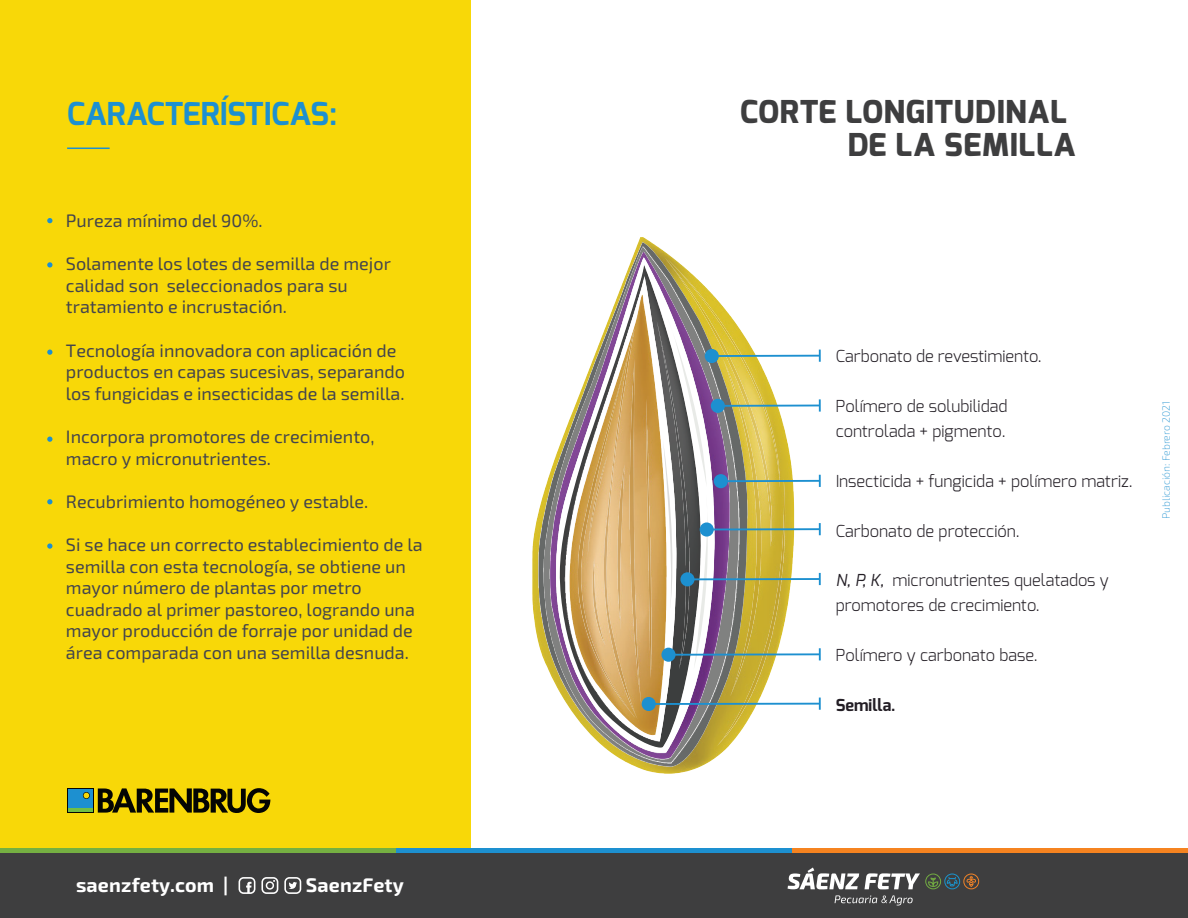
<style>
.page{position:relative;width:1188px;height:918px;background:#fff}
.page>*{position:absolute;margin:0;border:0;box-sizing:border-box;transform-origin:0 0}
.t1{font:800 31.5px/33px "Exo";letter-spacing:.02em;color:#3e3e3f;text-align:right}
.t2{font:700 31.5px "Exo";color:#1d90d0}
.t3{font:700 19.65px "Exo 2";letter-spacing:.01em;color:#fff}
.t4{font:18px/21.6px "Exo 2";color:#43444d}
.t5{font:300 16.5px/24.9px "Exo";color:#231e25}
.t6{font:700 16.5px "Exo";color:#231e25}
.t7{font:200 10.5px "Exo 2";color:#1d90d0}
.s1{font-weight:400;font-style:italic}
</style>
<div class="page">
<div style="left:0;top:0;width:471px;height:849px;background:#f8d808"></div>
<svg style="left:47px;top:350px;width:5px;height:5px"></svg>
<svg style="left:47px;top:262px;width:5px;height:6px"></svg>
<svg style="left:47px;top:218px;width:5px;height:5px"></svg>
<svg style="left:47px;top:543px;width:5px;height:6px"></svg>
<svg style="left:47px;top:437px;width:5px;height:5px"></svg>
<svg style="left:47px;top:499px;width:5px;height:5px"></svg>
<hr style="left:67px;top:148px;width:43px;height:1px;background:#1d90d0">
<div style="left:0;top:853px;width:1188px;height:65px;background:#3e3e3f"></div>
<hr style="left:0;top:849px;width:396px;height:4px;background:#75b042">
<hr style="left:396px;top:849px;width:396px;height:4px;background:#1d90d0">
<hr style="left:792px;top:849px;width:396px;height:4px;background:#f58320">
<svg style="left:835px;top:895px;width:78px;height:11px"></svg>
<svg style="left:788px;top:868px;width:71px;height:21px"></svg>
<svg style="left:865px;top:873px;width:114px;height:16px"></svg>
<svg style="left:261px;top:877px;width:17px;height:17px"></svg>
<svg style="left:239px;top:877px;width:16px;height:17px"></svg>
<svg style="left:284px;top:877px;width:17px;height:17px"></svg>
<svg style="left:98px;top:788px;width:172px;height:25px"></svg>
<div style="left:68px;top:789px;width:26px;height:24px;background:#040503"></div>
<div style="left:68px;top:789px;width:25px;height:19px;background:#1d90d0"></div>
<hr style="left:68px;top:808px;width:25px;height:4px;background:#71bf44">
<svg style="left:83px;top:792px;width:7px;height:7px"></svg>
<svg style="left:84px;top:793px;width:5px;height:5px"></svg>
<img style="left:532px;top:237px;width:167px;height:537px">
<img style="left:536px;top:242px;width:171px;height:525px">
<img style="left:541px;top:247px;width:173px;height:516px">
<svg style="left:547px;top:257px;width:178px;height:502px"></svg>
<img style="left:558px;top:264px;width:145px;height:484px">
<svg style="left:552px;top:276px;width:127px;height:465px"></svg>
<img style="left:569px;top:295px;width:98px;height:440px">
<img style="left:646px;top:398px;width:7px;height:281px">
<img style="left:640px;top:359px;width:2px;height:346px">
<img style="left:602px;top:328px;width:38px;height:395px">
<img style="left:576px;top:331px;width:59px;height:387px">
<img style="left:629px;top:336px;width:4px;height:16px">
<img style="left:716px;top:670px;width:56px;height:78px">
<img style="left:723px;top:670px;width:40px;height:28px">
<img style="left:660px;top:252px;width:71px;height:69px">
<img style="left:591px;top:564px;width:14px;height:81px">
<img style="left:615px;top:464px;width:10px;height:166px">
<img style="left:587px;top:453px;width:21px;height:111px">
<img style="left:657px;top:321px;width:6px;height:349px">
<svg style="left:661px;top:648px;width:15px;height:14px"></svg>
<svg style="left:663px;top:316px;width:158px;height:354px"></svg>
<div style="left:642px;top:697px;width:14px;height:14px;background:#1d90d0;border-radius:50%"></div>
<svg style="left:654px;top:698px;width:167px;height:12px"></svg>
<h1 class="t2" style="left:67px;top:94px;width:272px">CARACTERÍSTICAS:</h1>
<h1 class="t1" style="left:740px;top:95px;width:337px">CORTE LONGITUDINAL<br>DE LA SEMILLA</h1>
<p class="t4" style="left:66px;top:210px;width:198px">Pureza mínimo del 90%.</p>
<p class="t4" style="left:66px;top:254px;width:326px">Solamente los lotes de semilla de mejor calidad son seleccionados para su tratamiento e incrustación.</p>
<p class="t4" style="left:66px;top:340px;width:341px">Tecnología innovadora con aplicación de productos en capas sucesivas, separando los fungicidas e insecticidas de la semilla.</p>
<p class="t4" style="left:66px;top:426px;width:310px">Incorpora promotores de crecimiento, macro y micronutrientes.</p>
<p class="t4" style="left:66px;top:491px;width:304px">Recubrimiento homogéneo y estable.</p>
<p class="t4" style="left:66px;top:534px;width:358px">Si se hace un correcto establecimiento de la semilla con esta tecnología, se obtiene un mayor número de plantas por metro cuadrado al primer pastoreo, logrando una mayor producción de forraje por unidad de área comparada con una semilla desnuda.</p>
<p class="t5" style="left:836px;top:344px;width:207px">Carbonato de revestimiento.</p>
<p class="t5" style="left:836px;top:394px;width:173px">Polímero de solubilidad controlada + pigmento.</p>
<p class="t5" style="left:836px;top:468px;width:298px">Insecticida + fungicida + polímero matriz.</p>
<p class="t5" style="left:836px;top:518px;width:186px">Carbonato de protección.</p>
<p class="t5" style="left:836px;top:568px;width:275px"><span class="s1">N, P, K,</span> micronutrientes quelatados y promotores de crecimiento.</p>
<p class="t5" style="left:836px;top:643px;width:203px">Polímero y carbonato base.</p>
<p class="t6" style="left:836px;top:695px;width:61px">Semilla.</p>
<p class="t7" style="left:1160px;top:519px;width:120px;rotate:-90deg">Publicación: Febrero 2021</p>
<p class="t3" style="left:76px;top:873px;width:154px">saenzfety.com |</p>
<p class="t3" style="left:306px;top:873px;width:100px">SaenzFety</p>
</div>
